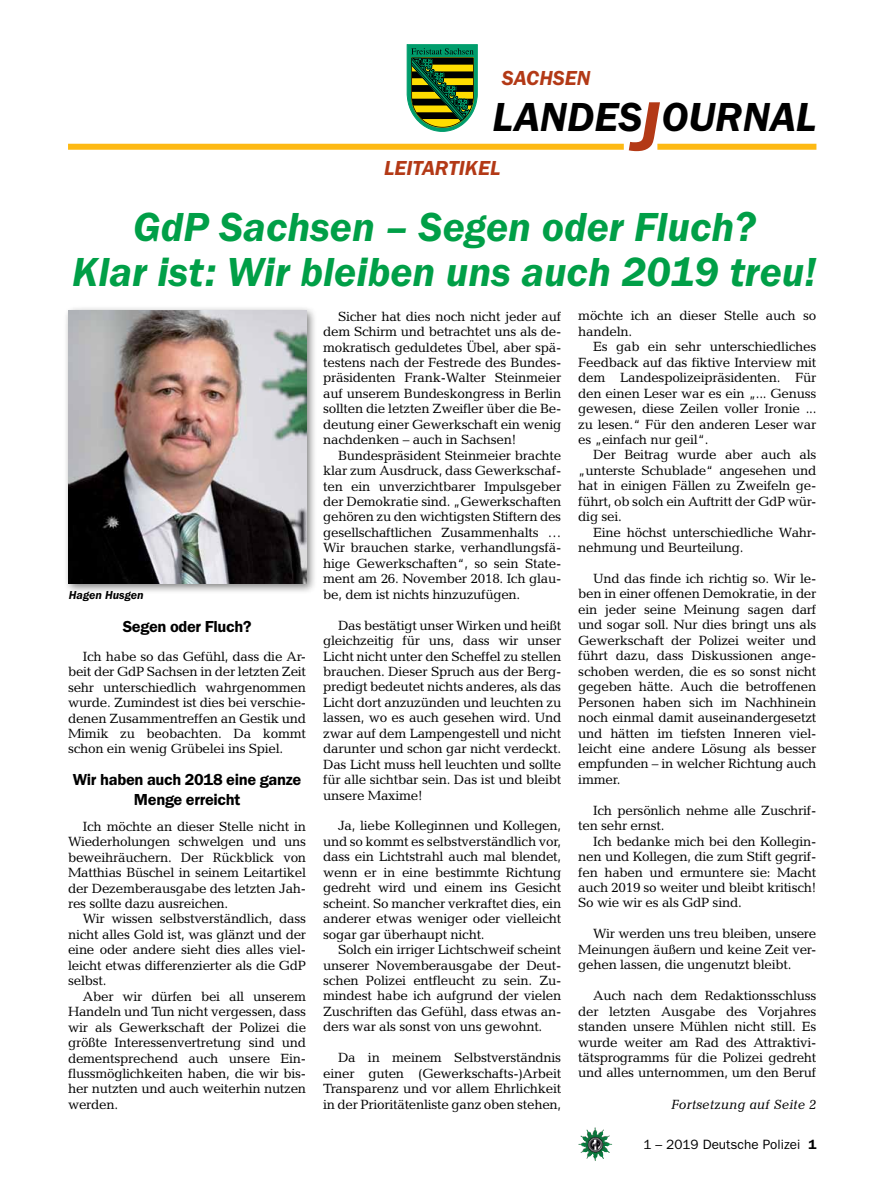
<style>
.page{position:relative;width:893px;height:1191px;background:#fff}
.page>*{position:absolute;margin:0;border:0;box-sizing:border-box;transform-origin:0 0}
.t1{font:italic 600 42px/45px "Franklin Gothic Itc T";color:#009f47;text-align:center}
.t2{font:italic 600 42px "Franklin Gothic Itc T";color:#000}
.t3{font:italic 600 21px "Franklin Gothic Itc T";color:#b33916}
.t4{font:600 16.5px/19.5px "Franklin Gothic Itc T";letter-spacing:-.02em;color:#000;text-align:center}
.t5{font:13.5px/15.5px "Candida";letter-spacing:-.02em;color:#000;text-align:justify}
.t6{font:13.5px "Franklin Gothic";color:#000}
.t7{font:italic 13.5px "Candida";color:#000}
.t8{font:italic 600 12px "Franklin Gothic Itc T";color:#000}
.s1{font-size:72px;color:#b33916}
.s2{font-weight:600}
</style>
<div class="page">
<img style="left:578px;top:1127px;width:17px;height:25px">
<svg style="left:407px;top:45px;width:70px;height:86px;background:#507d39"></svg>
<div style="left:657px;top:144px;width:159px;height:6px;background:#fdb913"></div>
<div style="left:68px;top:144px;width:556px;height:6px;background:#fdb913"></div>
<div style="left:63px;top:305px;width:254px;height:290px;background:#000;opacity:.5"></div>
<img style="left:68px;top:310px;width:238px;height:273px">
<h2 class="t3" style="left:502px;top:66px;width:90px">SACHSEN</h2>
<h1 class="t2" style="left:492px;top:93px;width:325px">LANDES<span class="s1">J</span>OURNAL</h1>
<h2 class="t3" style="left:384px;top:156px;width:106px">LEitar tikel</h2>
<h1 class="t1" style="left:72px;top:203px;width:746px">GdP Sachsen – Segen oder Fluch?<br>Klar ist: Wir bleiben uns auch 2019 treu!</h1>
<p class="t8" style="left:69px;top:588px;width:76px">Hagen Husgen</p>
<p class="t4" style="left:123px;top:616px;width:130px">Segen oder Fluch?</p>
<p class="t5" style="left:68px;top:648px;width:240px;text-indent:15px">Ich habe so das Gefühl, dass die Ar&shy;beit der GdP Sachsen in der letzten Zeit sehr unterschiedlich wahrgenommen wurde. Zumindest ist dies bei verschie&shy;denen Zusammentreffen an Gestik und Mimik zu beobachten. Da kommt schon ein wenig Grübelei ins Spiel.</p>
<p class="t4" style="left:73px;top:770px;width:230px">Wir haben auch 2018 eine ganze<br>Menge erreicht</p>
<p class="t5" style="left:68px;top:818px;width:240px;text-indent:15px">Ich möchte an dieser Stelle nicht in Wiederholungen schwelgen und uns beweihräuchern. Der Rückblick von Matthias Büschel in seinem Leitartikel der Dezemberausgabe des letzten Jah&shy;res sollte dazu ausreichen.</p>
<p class="t5" style="left:68px;top:911px;width:240px;text-indent:15px">Wir wissen selbstverständlich, dass nicht alles Gold ist, was glänzt und der eine oder andere sieht dies alles viel&shy;leicht etwas differenzierter als die GdP selbst.</p>
<p class="t5" style="left:68px;top:988px;width:240px;text-indent:15px">Aber wir dürfen bei all unserem Handeln und Tun nicht vergessen, dass wir als Gewerkschaft der Polizei die größte Interessenvertretung sind und dementsprechend auch unsere Ein&shy;flussmöglichkeiten haben, die wir bis&shy;her nutzten und auch weiterhin nutzen werden.</p>
<p class="t5" style="left:323px;top:308px;width:240px;text-indent:15px">Sicher hat dies noch nicht jeder auf dem Schirm und betrachtet uns als de&shy;mokratisch geduldetes Übel, aber spä&shy;testens nach der Festrede des Bundes&shy;präsidenten Frank-Walter Steinmeier auf unserem Bundeskongress in Berlin sollten die letzten Zweifler über die Be&shy;deutung einer Gewerkschaft ein wenig nachdenken – auch in Sachsen!</p>
<p class="t5" style="left:323px;top:447px;width:240px;text-indent:15px">Bundespräsident Steinmeier brachte klar zum Ausdruck, dass Gewerkschaf&shy;ten ein unverzichtbarer Impulsgeber der Demokratie sind. „Gewerkschaften gehören zu den wichtigsten Stiftern des gesellschaftlichen Zusammenhalts … Wir brauchen starke, verhandlungsfä&shy;hige Gewerkschaften“, so sein State&shy;ment am 26. November 2018. Ich glau&shy;be, dem ist nichts hinzuzufügen.</p>
<p class="t5" style="left:323px;top:617px;width:240px;text-indent:15px">Das bestätigt unser Wirken und heißt gleichzeitig für uns, dass wir unser Licht nicht unter den Scheffel zu stellen brauchen. Dieser Spruch aus der Berg&shy;predigt bedeutet nichts anderes, als das Licht dort anzuzünden und leuchten zu lassen, wo es auch gesehen wird. Und zwar auf dem Lampengestell und nicht darunter und schon gar nicht verdeckt.<br>Das Licht muss hell leuchten und sollte für alle sichtbar sein. Das ist und bleibt unsere Maxime!</p>
<p class="t5" style="left:323px;top:818px;width:240px;text-indent:15px">Ja, liebe Kolleginnen und Kollegen, und so kommt es selbstverständlich vor, dass ein Lichtstrahl auch mal blendet, wenn er in eine bestimmte Richtung gedreht wird und einem ins Gesicht scheint. So mancher verkraftet dies, ein anderer etwas weniger oder vielleicht sogar gar überhaupt nicht.</p>
<p class="t5" style="left:323px;top:941px;width:240px;text-indent:15px">Solch ein irriger Lichtschweif scheint unserer Novemberausgabe der Deut&shy;schen Polizei entfleucht zu sein. Zu&shy;mindest habe ich aufgrund der vielen Zuschriften das Gefühl, dass etwas an&shy;ders war als sonst von uns gewohnt.</p>
<p class="t5" style="left:323px;top:1050px;width:240px;text-indent:15px">Da in meinem Selbstverständnis einer guten (Gewerkschafts-)Arbeit Transparenz und vor allem Ehrlichkeit in der Prioritätenliste ganz oben stehen,</p>
<p class="t5" style="left:578px;top:308px;width:240px">möchte ich an dieser Stelle auch so handeln.</p>
<p class="t5" style="left:578px;top:339px;width:240px;text-indent:15px">Es gab ein sehr unterschiedliches Feedback auf das fiktive Interview mit dem Landespolizeipräsidenten. Für den einen Leser war es ein „... Genuss gewesen, diese Zeilen voller Ironie ... zu lesen.“ Für den anderen Leser war es „einfach nur geil“.</p>
<p class="t5" style="left:578px;top:447px;width:240px;text-indent:15px">Der Beitrag wurde aber auch als „unterste Schublade“ angesehen und hat in einigen Fällen zu Zweifeln ge&shy;führt, ob solch ein Auftritt der GdP wür&shy;dig sei.</p>
<p class="t5" style="left:578px;top:524px;width:240px;text-indent:15px">Eine höchst unterschiedliche Wahr&shy;nehmung und Beurteilung.</p>
<p class="t5" style="left:578px;top:571px;width:240px;text-indent:15px">Und das finde ich richtig so. Wir le&shy;ben in einer offenen Demokratie, in der ein jeder seine Meinung sagen darf und sogar soll. Nur dies bringt uns als Gewerkschaft der Polizei weiter und führt dazu, dass Diskussionen ange&shy;schoben werden, die es so sonst nicht gegeben hätte. Auch die betroffenen Personen haben sich im Nachhinein noch einmal damit auseinandergesetzt und hätten im tiefsten Inneren viel&shy;leicht eine andere Lösung als besser empfunden – in welcher Richtung auch immer.</p>
<p class="t5" style="left:578px;top:802px;width:240px;text-indent:15px">Ich persönlich nehme alle Zuschrif&shy;ten sehr ernst.</p>
<p class="t5" style="left:578px;top:833px;width:240px;text-indent:15px">Ich bedanke mich bei den Kollegin&shy;nen und Kollegen, die zum Stift gegrif&shy;fen haben und ermuntere sie: Macht auch 2019 so weiter und bleibt kritisch!<br>So wie wir es als GdP sind.</p>
<p class="t5" style="left:578px;top:926px;width:240px;text-indent:15px">Wir werden uns treu bleiben, unsere Meinungen äußern und keine Zeit ver&shy;gehen lassen, die ungenutzt bleibt.</p>
<p class="t5" style="left:578px;top:988px;width:240px;text-indent:15px">Auch nach dem Redaktionsschluss der letzten Ausgabe des Vorjahres standen unsere Mühlen nicht still. Es wurde weiter am Rad des Attraktivi&shy;tätsprogramms für die Polizei gedreht und alles unternommen, um den Beruf</p>
<p class="t7" style="left:671px;top:1096px;width:147px">Fortsetzung auf Seite 2</p>
<p class="t6" style="left:643px;top:1136px;width:175px">1 – 2019 Deutsche Polizei <span class="s2">1</span></p>
</div>
